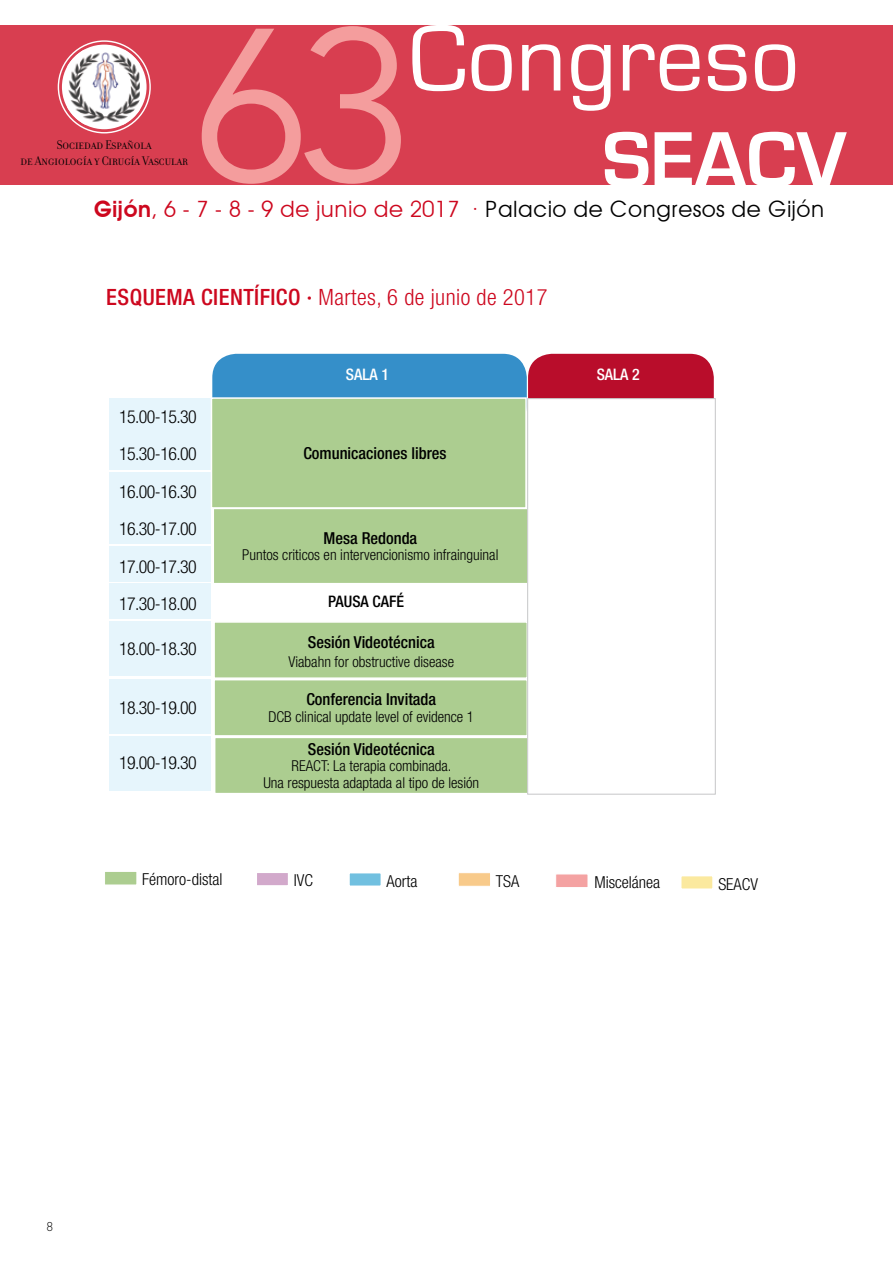
<style>
.page{position:relative;width:893px;height:1263px;background:#fff}
.page>*{position:absolute;margin:0;border:0;box-sizing:border-box;transform-origin:0 0}
.t1{font:215.4px "Avenir";color:#f49d9d}
.t2{font:97.5px "Eurostile";color:#fff}
.t3{font:700 81.15px "Eurostile";color:#fff}
.t4{font:22.5px "Avant Garde";color:#000}
.t5{font:300 condensed 22.5px "Helvetica Neue LT Com";letter-spacing:.02em;color:#cd071e}
.t6{font:300 condensed 17.85px/37.5px "Helvetica Neue LT Com";letter-spacing:-.03em;color:#000;text-align:justify}
.t7{font:500 condensed 16.5px "Helvetica Neue LT Com";color:#000}
.t8{font:300 condensed 16.5px "Helvetica Neue LT Com";color:#000}
.t9{font:500 condensed 15.9px "Helvetica Neue LT Com";color:#fff}
.t10{font:500 condensed 15.9px "Helvetica Neue LT Com";color:#000}
.t11{font:300 condensed 15px/16.5px "Helvetica Neue LT Com";color:#000;text-align:center}
.t12{font:13.65px/15.3px "Filosofia Grand Caps";color:#000;text-align:center}
.t13{font:300 13.5px "Futura T";color:#000}
.s1{font-weight:600;color:#cd071e}
.s2{color:#cd071e}
.s3{font-weight:500}
</style>
<div class="page">
<div style="left:110px;top:398px;width:101px;height:35px;background:#e6f5fc"></div>
<div style="left:110px;top:472px;width:101px;height:35px;background:#e6f5fc"></div>
<div style="left:110px;top:546px;width:101px;height:35px;background:#e6f5fc"></div>
<div style="left:110px;top:621px;width:101px;height:54px;background:#e6f5fc"></div>
<div style="left:110px;top:737px;width:101px;height:54px;background:#e6f5fc"></div>
<div style="left:110px;top:584px;width:101px;height:35px;background:#e6f5fc"></div>
<div style="left:110px;top:679px;width:101px;height:54px;background:#e6f5fc"></div>
<div style="left:110px;top:434px;width:101px;height:36px;background:#e6f5fc"></div>
<div style="left:110px;top:509px;width:101px;height:35px;background:#e6f5fc"></div>
<div style="left:212px;top:354px;width:315px;height:74px;background:#358fc9;border-radius:24px"></div>
<div style="left:528px;top:354px;width:186px;height:74px;background:#b90d2b;border-radius:24px"></div>
<div style="left:211px;top:397px;width:316px;height:112px;background:#accd90;border:2px solid #fff"></div>
<div style="left:213px;top:508px;width:316px;height:76px;background:#accd90;border:2px solid #fff"></div>
<div style="left:213px;top:621px;width:315px;height:58px;background:#accd90;border:2px solid #fff"></div>
<div style="left:214px;top:737px;width:315px;height:57px;background:#accd90;border:2px solid #fff"></div>
<div style="left:213px;top:679px;width:315px;height:58px;background:#accd90;border:2px solid #fff"></div>
<div style="left:527px;top:398px;width:188px;height:396px;background:#fff;border:1px solid #c6c7c8"></div>
<div style="left:104px;top:871px;width:33px;height:14px;background:#accd90;border:1px solid #fff"></div>
<div style="left:348px;top:872px;width:34px;height:15px;background:#71c0e0;border:2px solid #fff"></div>
<div style="left:458px;top:872px;width:33px;height:15px;background:#f8ca8a;border:1px solid #fff"></div>
<div style="left:555px;top:873px;width:33px;height:15px;background:#f4a2a2;border:1px solid #fff"></div>
<div style="left:256px;top:871px;width:33px;height:16px;background:#d2a9cb;border:2px solid #fff"></div>
<div style="left:680px;top:875px;width:34px;height:15px;background:#fbe99f;border:2px solid #fff"></div>
<div style="left:0;top:26px;width:893px;height:159px;background:#d83e50"></div>
<div style="left:62px;top:45px;width:85px;height:84px;background:#fff;border-radius:50%"></div>
<img style="left:67px;top:50px;width:73px;height:75px">
<div style="left:65px;top:47px;width:79px;height:79px;border:1px solid #fff;border-radius:50%"></div>
<p class="t12" style="left:20px;top:138px;width:169px">Sociedad Española<br>de Angiología y Cirugía Vascular</p>
<h1 class="t1" style="left:191px;top:-21px;width:226px">63</h1>
<h2 class="t2" style="left:409px;top:6px;width:392px">Congreso</h2>
<h3 class="t3" style="left:602px;top:115px;width:246px">SEACV</h3>
<h3 class="t4" style="left:93px;top:195px;width:733px"><span class="s1">Gijón</span><span class="s2">, 6 - 7 - 8 - 9 de junio de 2017 ·</span> Palacio de Congresos de Gijón</h3>
<h3 class="t5" style="left:106px;top:284px;width:443px"><span class="s3">ESQUEMA CIENTÍFICO ·</span> Martes, 6 de junio de 2017</h3>
<p class="t6" style="left:119px;top:398px;width:79px">15.00-15.30<br>15.30-16.00<br>16.00-16.30<br>16.30-17.00<br>17.00-17.30<br>17.30-18.00</p>
<p class="t6" style="left:119px;top:630px;width:79px">18.00-18.30</p>
<p class="t6" style="left:119px;top:689px;width:79px">18.30-19.00</p>
<p class="t6" style="left:119px;top:744px;width:79px">19.00-19.30</p>
<p class="t9" style="left:346px;top:365px;width:45px">SALA 1</p>
<p class="t9" style="left:597px;top:365px;width:45px">SALA 2</p>
<p class="t7" style="left:303px;top:443px;width:145px">Comunicaciones libres</p>
<p class="t7" style="left:323px;top:528px;width:95px">Mesa Redonda</p>
<p class="t11" style="left:242px;top:547px;width:258px">Puntos criticos en intervencionismo infrainguinal</p>
<p class="t10" style="left:328px;top:592px;width:77px">PAUSA CAFÉ</p>
<p class="t7" style="left:308px;top:632px;width:128px">Sesión Videotécnica</p>
<p class="t11" style="left:288px;top:654px;width:167px">Viabahn for obstructive disease</p>
<p class="t7" style="left:306px;top:690px;width:131px">Conferencia Invitada</p>
<p class="t11" style="left:268px;top:708px;width:207px">DCB clinical update level of evidence 1</p>
<p class="t7" style="left:308px;top:739px;width:128px">Sesión Videotécnica</p>
<p class="t11" style="left:263px;top:758px;width:217px">REACT: La terapia combinada.<br>Una respuesta adaptada al tipo de lesión</p>
<p class="t8" style="left:142px;top:870px;width:82px">Fémoro-distal</p>
<p class="t8" style="left:294px;top:871px;width:21px">IVC</p>
<p class="t8" style="left:387px;top:871px;width:32px">Aorta</p>
<p class="t8" style="left:496px;top:871px;width:25px">TSA</p>
<p class="t8" style="left:594px;top:873px;width:67px">Miscelánea</p>
<p class="t8" style="left:718px;top:874px;width:41px">SEACV</p>
<p class="t13" style="left:46px;top:1218px;width:9px">8</p>
</div>
